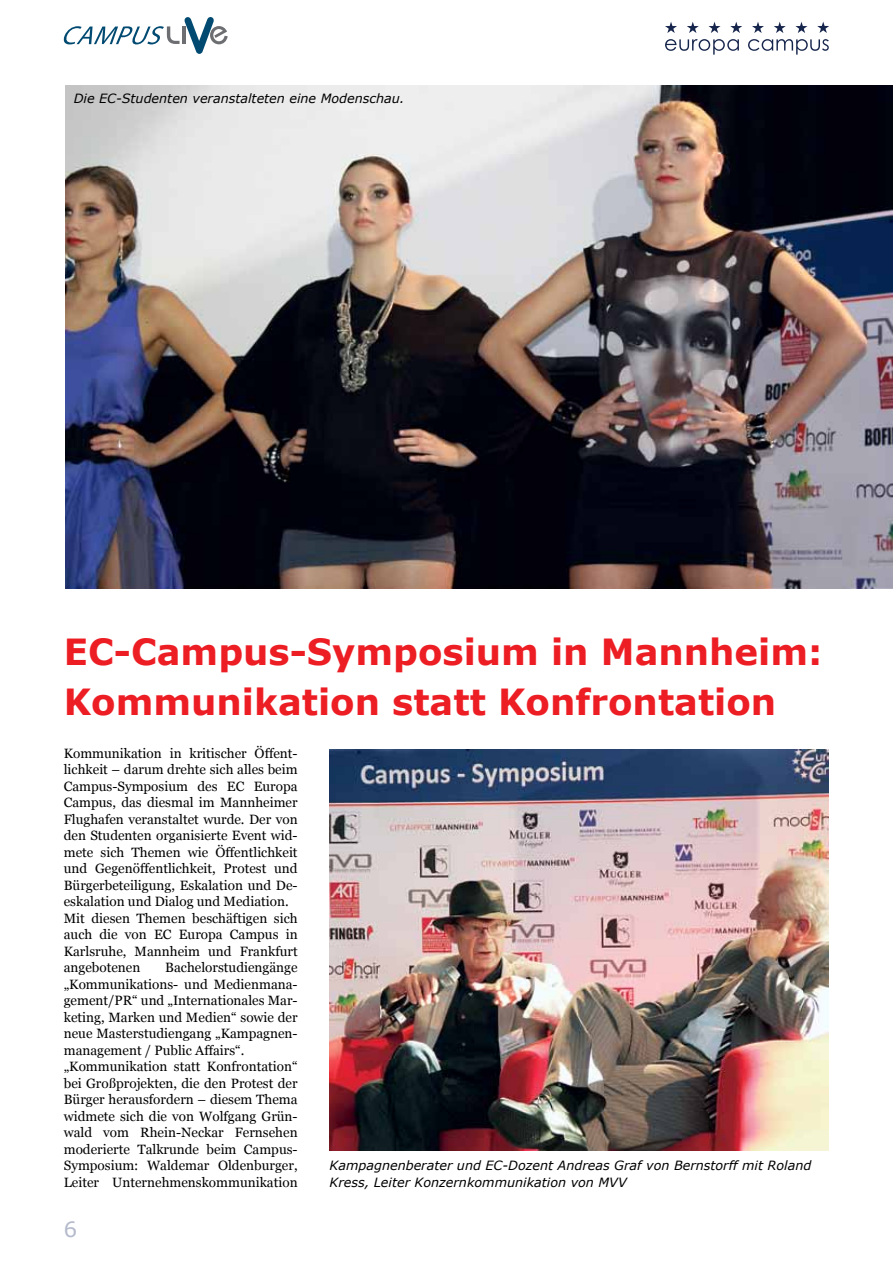
<style>
.page{position:relative;width:893px;height:1263px;background:#fff}
.page>*{position:absolute;margin:0;border:0;box-sizing:border-box;transform-origin:0 0}
.t1{font:700 36px/49.5px "Verdana";color:#ed1d24}
.t2{font:21px "Verdana";color:#b4bacb}
.t3{font:13.5px/16.5px "Georgia";color:#000}
.t4{font:italic 12.75px/16.5px "Verdana";color:#000}
</style>
<div class="page">
<svg style="left:665px;top:39px;width:74px;height:16px"></svg>
<svg style="left:748px;top:39px;width:81px;height:16px"></svg>
<svg style="left:687px;top:22px;width:12px;height:11px"></svg>
<svg style="left:708px;top:22px;width:12px;height:11px"></svg>
<svg style="left:730px;top:22px;width:12px;height:11px"></svg>
<svg style="left:752px;top:22px;width:12px;height:11px"></svg>
<svg style="left:774px;top:22px;width:12px;height:11px"></svg>
<svg style="left:795px;top:22px;width:12px;height:11px"></svg>
<svg style="left:817px;top:22px;width:12px;height:11px"></svg>
<svg style="left:665px;top:22px;width:12px;height:11px"></svg>
<img style="left:330px;top:749px;width:499px;height:401px">
<svg style="left:64px;top:17px;width:164px;height:37px"></svg>
<img style="left:65px;top:85px;width:828px;height:503px">
<p class="t4" style="left:74px;top:90px;width:332px">Die EC-Studenten veranstalteten eine Modenschau.</p>
<h1 class="t1" style="left:64px;top:627px;width:760px">EC-Campus-Symposium in Mannheim:<br>Kommunikation statt Konfrontation</h1>
<p class="t3" style="left:64px;top:745px;width:235px">Kommunikation in kritischer Öffent&shy;lichkeit – darum drehte sich alles beim Campus-Symposium des EC Europa Campus, das diesmal im Mannheimer Flughafen veranstaltet wurde. Der von den Studenten organisierte Event wid&shy;mete sich Themen wie Öffentlichkeit und Gegenöffentlichkeit, Protest und Bürgerbeteiligung, Eskalation und De&shy;eskalation und Dialog und Mediation.<br>Mit diesen Themen beschäftigen sich auch die von EC Europa Campus in Karlsruhe, Mannheim und Frankfurt angebotenen</p>
<p class="t3" style="left:64px;top:960px;width:235px;text-indent:102px">Bachelorstudiengänge „Kommunikations- und Medienmana&shy;gement/PR“ und „Internationales Mar&shy;keting, Marken und Medien“ sowie der neue Masterstudiengang „Kampagnen&shy;management / Public Affairs“. „Kommunikation statt Konfrontation“ bei Großprojekten, die den Protest der Bürger herausfordern – diesem Thema widmete sich die von Wolfgang Grün&shy;wald vom Rhein-Neckar Fernsehen moderierte Talkrunde beim Campus-Symposium: Waldemar Oldenburger, Leiter Unternehmenskommunikation</p>
<h2 class="t2" style="left:64px;top:1214px;width:15px">6</h2>
<p class="t4" style="left:330px;top:1157px;width:483px">Kampagnenberater und EC-Dozent Andreas Graf von Bernstorff mit Roland<br>Kress, Leiter Konzernkommunikation von MVV</p>
</div>
